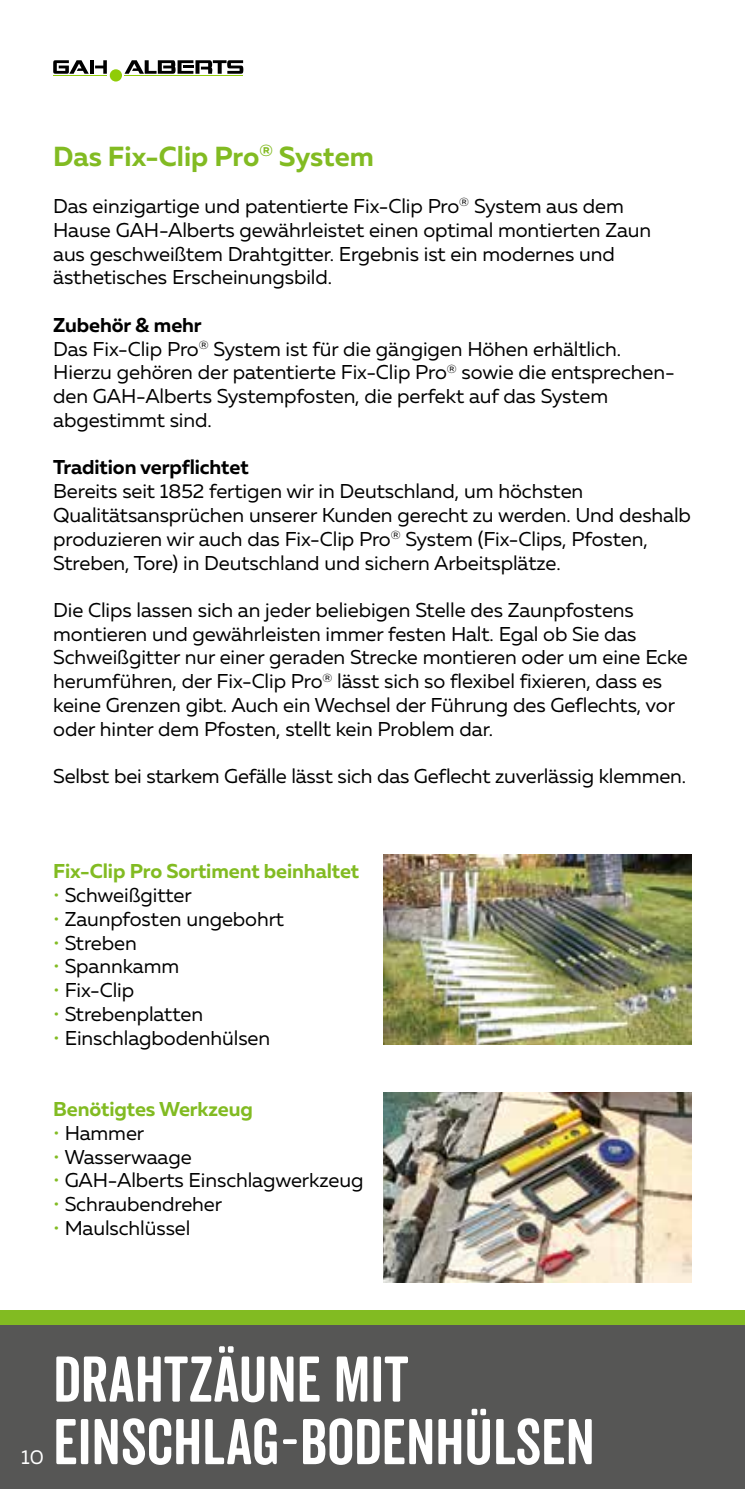
<style>
.page{position:relative;width:745px;height:1489px;background:#fff}
.page>*{position:absolute;margin:0;border:0;box-sizing:border-box;transform-origin:0 0}
.t1{font:62.5px/62.5px "Veneer Clean Soft";color:#fff}
.t2{font:700 27.5px "Muller";color:#82bb22}
.t3{font:20px/23.8px "Muller";letter-spacing:-.005em;color:#000}
.t4{font:700 20px "Muller";letter-spacing:-.005em;color:#82bb22}
.t5{font:700 20px "Muller";letter-spacing:-.005em;color:#000}
.t6{font:20px "Muller";color:#fff}
.s1{font-weight:700}
.s2{color:#82bb22}
</style>
<div class="page">
<div style="left:0;top:1310px;width:744px;height:14px;background:#82bb22"></div>
<svg style="left:744px;top:1310px;width:1px;height:14px"></svg>
<div style="left:0;top:1324px;width:744px;height:164px;background:#565655"></div>
<hr style="left:744px;top:1324px;width:1px;height:164px;background:#565655">
<svg style="left:53px;top:60px;width:36px;height:14px"></svg>
<hr style="left:90px;top:60px;width:4px;height:14px;background:#000">
<svg style="left:95px;top:60px;width:12px;height:14px"></svg>
<hr style="left:124px;top:75px;width:119px;height:1px;background:#90cc07">
<hr style="left:53px;top:75px;width:54px;height:1px;background:#90cc07">
<svg style="left:124px;top:60px;width:119px;height:14px"></svg>
<div style="left:110px;top:69px;width:12px;height:12px;background:#90cc07;border-radius:50%"></div>
<img style="left:383px;top:854px;width:308px;height:190px">
<img style="left:383px;top:1092px;width:308px;height:190px">
<h2 class="t2" style="left:53px;top:139px;width:322px">Das Fix-Clip Pro<sup>®</sup> System</h2>
<p class="t3" style="left:53px;top:194px;width:599px">Das einzigartige und patentierte Fix-Clip Pro<sup>®</sup> System aus dem Hause GAH-Alberts gewährleistet einen optimal montierten Zaun aus geschweißtem Drahtgitter. Ergebnis ist ein modernes und ästhetisches Erscheinungsbild.</p>
<p class="t3" style="left:53px;top:313px;width:622px"><span class="s1">Zubehör &amp; mehr<br></span>Das Fix-Clip Pro<sup>®</sup> System ist für die gängigen Höhen erhältlich.<br>Hierzu gehören der patentierte Fix-Clip Pro<sup>®</sup> sowie die entsprechen&shy;den GAH-Alberts Systempfosten, die perfekt auf das System abgestimmt sind.</p>
<p class="t5" style="left:53px;top:455px;width:197px">Tradition verpflichtet</p>
<p class="t3" style="left:53px;top:479px;width:639px">Bereits seit 1852 fertigen wir in Deutschland, um höchsten Qualitätsansprüchen unserer Kunden gerecht zu werden. Und deshalb produzieren wir auch das Fix-Clip Pro<sup>®</sup> System (Fix-Clips, Pfosten, Streben, Tore) in Deutschland und sichern Arbeitsplätze.</p>
<p class="t3" style="left:53px;top:598px;width:635px">Die Clips lassen sich an jeder beliebigen Stelle des Zaunpfostens montieren und gewährleisten immer festen Halt. Egal ob Sie das Schweißgitter nur einer geraden Strecke montieren oder um eine Ecke herumführen, der Fix-Clip Pro<sup>®</sup> lässt sich so flexibel fixieren, dass es keine Grenzen gibt. Auch ein Wechsel der Führung des Geflechts, vor oder hinter dem Pfosten, stellt kein Problem dar.</p>
<p class="t3" style="left:53px;top:764px;width:634px">Selbst bei starkem Gefälle lässt sich das Geflecht zuverlässig klemmen.</p>
<p class="t4" style="left:53px;top:859px;width:307px">Fix-Clip Pro Sortiment beinhaltet</p>
<p class="t3" style="left:53px;top:883px;width:140px"><span class="s2">•</span> Schweißgitter</p>
<p class="t3" style="left:53px;top:906px;width:232px"><span class="s2">•</span> Zaunpfosten ungebohrt</p>
<p class="t3" style="left:53px;top:930px;width:85px"><span class="s2">•</span> Streben</p>
<p class="t3" style="left:53px;top:954px;width:127px"><span class="s2">•</span> Spannkamm</p>
<p class="t3" style="left:53px;top:978px;width:82px"><span class="s2">•</span> Fix-Clip</p>
<p class="t3" style="left:53px;top:1001px;width:151px"><span class="s2">•</span> Strebenplatten</p>
<p class="t3" style="left:53px;top:1025px;width:218px"><span class="s2">•</span> Einschlagbodenhülsen</p>
<p class="t4" style="left:53px;top:1096px;width:201px">Benötigtes Werkzeug</p>
<p class="t3" style="left:53px;top:1120px;width:92px"><span class="s2">•</span> Hammer</p>
<p class="t3" style="left:53px;top:1144px;width:140px"><span class="s2">•</span> Wasserwaage</p>
<p class="t3" style="left:53px;top:1168px;width:311px"><span class="s2">•</span> GAH-Alberts Einschlagwerkzeug</p>
<p class="t3" style="left:53px;top:1191px;width:170px"><span class="s2">•</span> Schraubendreher</p>
<p class="t3" style="left:53px;top:1215px;width:139px"><span class="s2">•</span> Maulschlüssel</p>
<p class="t6" style="left:21px;top:1444px;width:24px">10</p>
<h1 class="t1" style="left:53px;top:1347px;width:542px">DRAHTZÄUNE MIT<br>EINSCHLAG-BODENHÜLSEN</h1>
</div>
